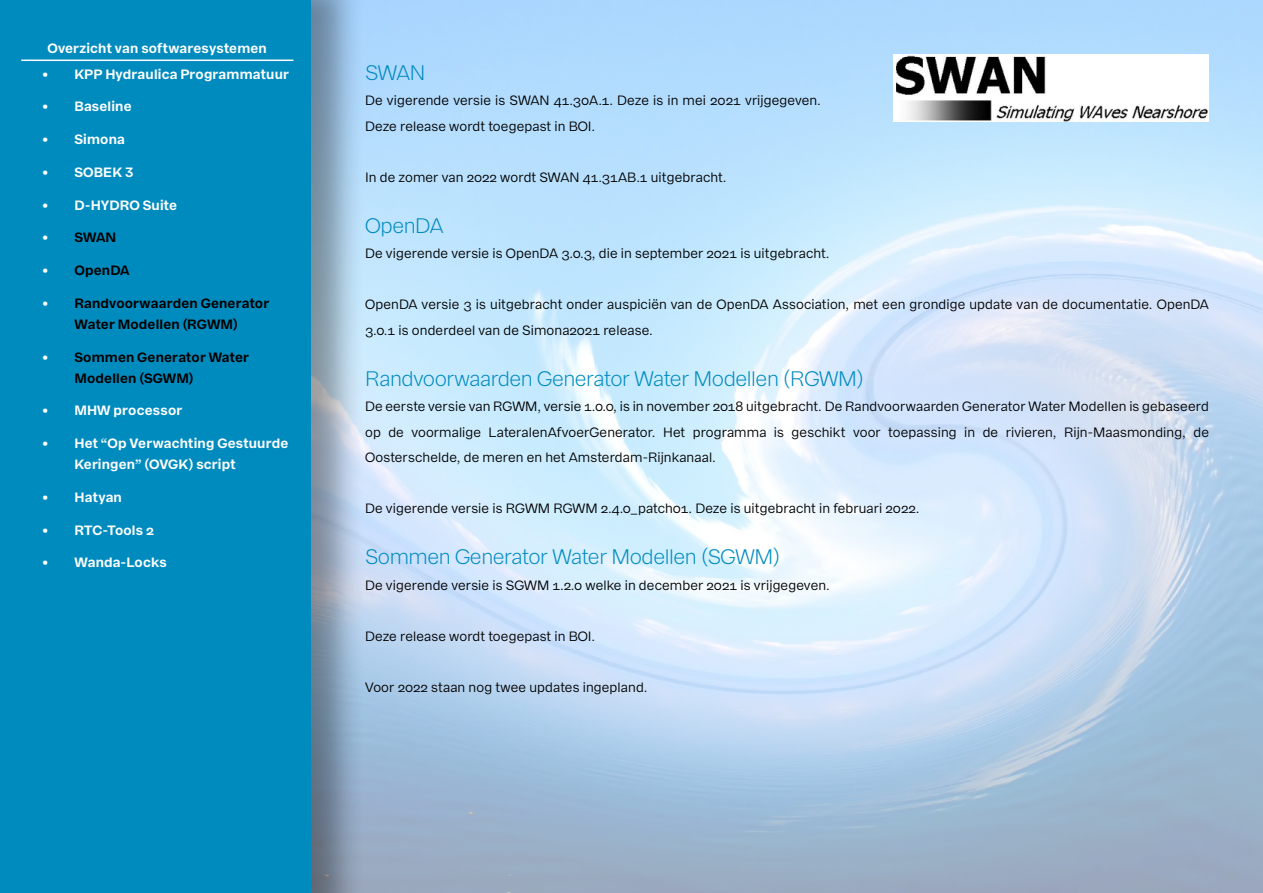
<style>
.page{position:relative;width:1263px;height:893px;background:#fff}
.page>*{position:absolute;margin:0;border:0;box-sizing:border-box;transform-origin:0 0}
.t1{font:300 21px "Franca";letter-spacing:-.02em;color:#008bbf}
.t2{font:13.5px/25.5px "Franca";letter-spacing:.01em;color:#000}
.t3{font:700 13.5px/21px "Franca";letter-spacing:.015em;color:#fff}
.t4{font:700 13.5px/21px "Franca";letter-spacing:.015em;color:#000;text-align:center}
.s1{color:#fff}
</style>
<div class="page">
<img style="left:365px;top:0;width:898px;height:893px">
<div style="left:0;top:0;width:365px;height:893px;background:#000;opacity:.38"></div>
<div style="left:0;top:0;width:310px;height:893px;background:#008bbf"></div>
<hr style="left:21px;top:60px;width:272px;height:1px;background:#fff">
<img style="left:893px;top:54px;width:316px;height:67px">
<p class="t3" style="left:47px;top:38px;width:221px">Overzicht van softwaresystemen</p>
<p class="t3" style="left:43px;top:63px;width:248px">• KPP Hydraulica Programmatuur</p>
<p class="t3" style="left:43px;top:96px;width:91px">• Baseline</p>
<p class="t3" style="left:43px;top:129px;width:84px">• Simona</p>
<p class="t3" style="left:43px;top:162px;width:92px">• SOBEK 3</p>
<p class="t3" style="left:43px;top:194px;width:136px">• D-HYDRO Suite</p>
<p class="t4" style="left:43px;top:227px;width:75px"><span class="s1">•</span> SWAN</p>
<p class="t4" style="left:43px;top:260px;width:89px"><span class="s1">•</span> OpenDA</p>
<p class="t4" style="left:43px;top:293px;width:228px"><span class="s1">•</span> Randvoorwaarden Generator<br>Water Modellen (RGWM)</p>
<p class="t4" style="left:74px;top:347px;width:176px;text-align:left;text-indent:-32px"><span class="s1">•</span> Sommen Generator Water<br>Modellen (SGWM)</p>
<p class="t3" style="left:43px;top:400px;width:141px">• MHW processor</p>
<p class="t3" style="left:74px;top:433px;width:215px;text-indent:-32px">• Het “Op Verwachting Gestuurde<br>Keringen” (OVGK) script</p>
<p class="t3" style="left:43px;top:487px;width:81px">• Hatyan</p>
<p class="t3" style="left:43px;top:520px;width:113px">• RTC-Tools 2</p>
<p class="t3" style="left:43px;top:552px;width:126px">• Wanda-Locks</p>
<h1 class="t1" style="left:365px;top:60px;width:62px">SWAN</h1>
<p class="t2" style="left:365px;top:88px;width:457px">De vigerende versie is SWAN 41.30A.1. Deze is in mei 2021 vrijgegeven.<br>Deze release wordt toegepast in BOI.</p>
<p class="t2" style="left:365px;top:164px;width:363px">In de zomer van 2022 wordt SWAN 41.31AB.1 uitgebracht.</p>
<h1 class="t1" style="left:365px;top:213px;width:80px">OpenDA</h1>
<p class="t2" style="left:365px;top:241px;width:466px">De vigerende versie is OpenDA 3.0.3, die in september 2021 is uitgebracht.</p>
<p class="t2" style="left:365px;top:292px;width:845px">OpenDA versie 3 is uitgebracht onder auspiciën van de OpenDA Association, met een grondige update van de documentatie. OpenDA<br>3.0.1 is onderdeel van de Simona2021 release.</p>
<h1 class="t1" style="left:365px;top:366px;width:500px">Randvoorwaarden Generator Water Modellen (RGWM)</h1>
<p class="t2" style="left:365px;top:394px;width:845px;text-align:justify">De eerste versie van RGWM, versie 1.0.0, is in november 2018 uitgebracht. De Randvoorwaarden Generator Water Modellen is gebaseerd op de voormalige LateralenAfvoerGenerator. Het programma is geschikt voor toepassing in de rivieren, Rijn-Maasmonding, de Oosterschelde, de meren en het Amsterdam-Rijnkanaal.</p>
<p class="t2" style="left:365px;top:496px;width:556px">De vigerende versie is RGWM RGWM 2.4.0_patch01. Deze is uitgebracht in februari 2022.</p>
<h1 class="t1" style="left:365px;top:544px;width:417px">Sommen Generator Water Modellen (SGWM)</h1>
<p class="t2" style="left:365px;top:572px;width:466px">De vigerende versie is SGWM 1.2.0 welke in december 2021 is vrijgegeven.</p>
<p class="t2" style="left:365px;top:623px;width:232px">Deze release wordt toegepast in BOI.</p>
<p class="t2" style="left:365px;top:674px;width:284px">Voor 2022 staan nog twee updates ingepland.</p>
</div>
